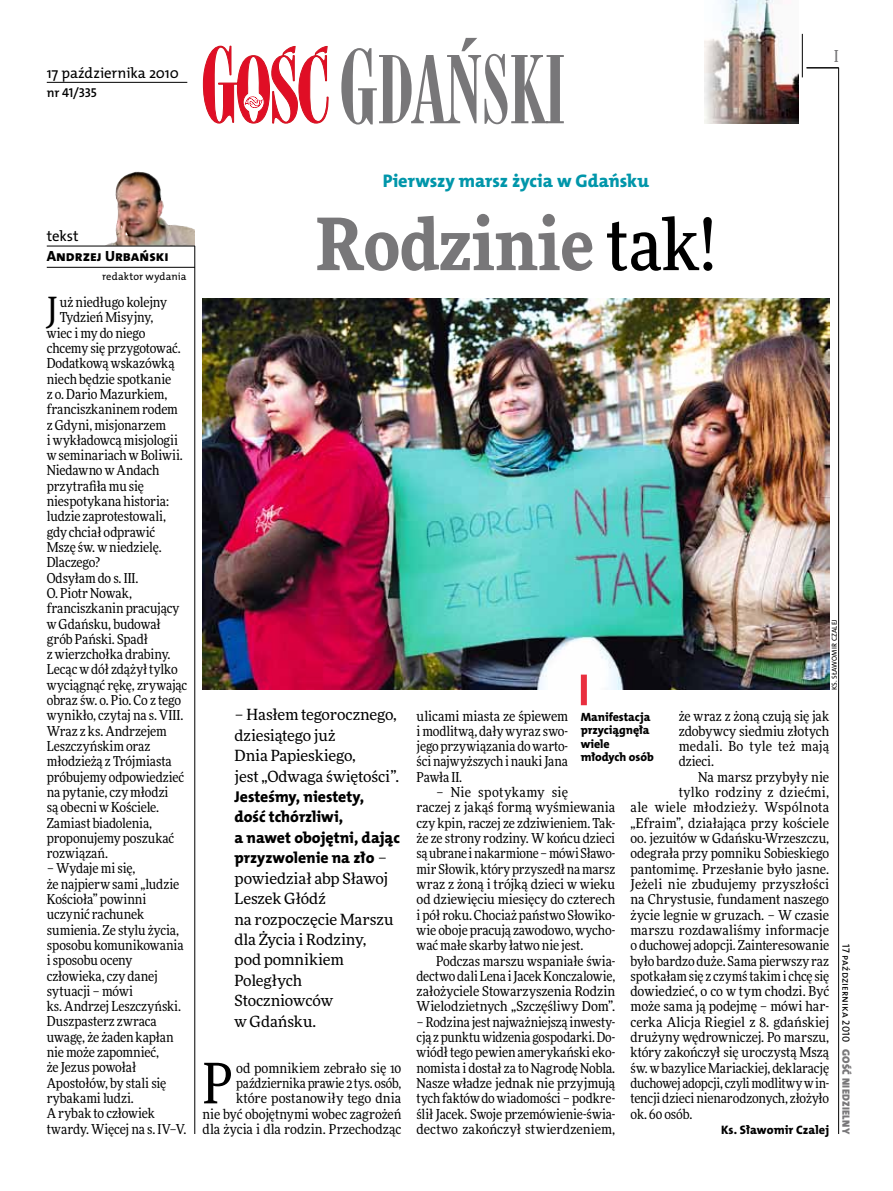
<style>
.page{position:relative;width:893px;height:1191px;background:#fff}
.page>*{position:absolute;margin:0;border:0;box-sizing:border-box;transform-origin:0 0}
.t1{font:900 72px "Freeday Narrow";color:#787779}
.t2{font:55.95px "Freeday Narrow News";color:#000}
.t3{font:34.8px "Freeday Narrow News";color:#000}
.t4{font:18.3px "The Mix HP8 Ex Bld";letter-spacing:-.005em;color:#0096aa}
.t5{font:500 16.5px "Freeday Narrow";color:#787779;scale:.9 1}
.t6{font:15.75px/20.4px "The Mix HP8 Ex Bld";letter-spacing:-.005em;color:#000}
.t7{font:15.45px/20.4px "Freeday News";letter-spacing:-.005em;color:#000}
.t8{font:14.85px "The Mix HP5 Plain";letter-spacing:-.01em;color:#000}
.t9{font:14.85px "The Mix HP8 Ex Bld";color:#000}
.t10{font:13.65px/15.3px "Freeday Narrow News";letter-spacing:-.005em;color:#000;text-align:justify}
.t11{font:13.65px "Freeday Narrow News";letter-spacing:.02em;color:#000}
.t12{font:12.9px "The Mix HP6 Se Bld";letter-spacing:-.02em;color:#000}
.t13{font:12.3px "The Mix HP8 Ex Bld";letter-spacing:.005em;color:#000}
.t14{font:12px/13.5px "The Mix HP8 Ex Bld";letter-spacing:-.005em;color:#000}
.t15{font:10.5px "The Mix HP5 Plain";letter-spacing:.01em;color:#000}
.t16{font:10.5px "The Mix HP9 Blk";letter-spacing:.025em;color:#787779}
.t17{font:7.2px "The Mix HP5 Plain";letter-spacing:.015em;color:#000}
.s1{font-weight:500;color:#000}
.s2{font-family:"Freeday News";font-size:15.45px}
</style>
<div class="page">
<hr style="left:838px;top:68px;width:1px;height:1066px;background:#000">
<hr style="left:802px;top:34px;width:1px;height:43px;background:#000">
<hr style="left:806px;top:68px;width:33px;height:1px;background:#000">
<img style="left:105px;top:172px;width:90px;height:74px">
<hr style="left:47px;top:246px;width:148px;height:1px;background:#000">
<hr style="left:47px;top:267px;width:148px;height:1px;background:#000">
<img style="left:705px;top:0;width:93px;height:123px">
<svg style="left:203px;top:46px;width:126px;height:77px"></svg>
<svg style="left:341px;top:38px;width:223px;height:86px"></svg>
<hr style="left:47px;top:82px;width:140px;height:1px;background:#000">
<hr style="left:195px;top:246px;width:1px;height:888px;background:#000">
<img style="left:203px;top:298px;width:626px;height:392px">
<div style="left:581px;top:674px;width:6px;height:31px;background:#e92f3f"></div>
<p class="t8" style="left:47px;top:63px;width:134px">17 października 2010</p>
<p class="t12" style="left:47px;top:85px;width:52px">nr 41/335</p>
<p class="t5" style="left:834px;top:46px;width:6px">I</p>
<p class="t8" style="left:47px;top:227px;width:33px">tekst</p>
<p class="t9" style="left:47px;top:247px;width:123px">Andrzej Urbański</p>
<p class="t15" style="left:102px;top:270px;width:86px">redaktor wydania</p>
<h3 class="t3" style="left:47px;top:289px;width:13px">J</h3>
<p class="t10" style="left:60px;top:294px;width:109px">uż niedługo kolejny</p>
<p class="t10" style="left:60px;top:310px;width:95px">Tydzień Misyjny,</p>
<p class="t10" style="left:47px;top:325px;width:100px">wiec i my do niego</p>
<p class="t10" style="left:47px;top:340px;width:135px">chcemy się przygotować.</p>
<p class="t10" style="left:47px;top:356px;width:129px">Dodatkową wskazówką</p>
<p class="t10" style="left:47px;top:371px;width:126px">niech będzie spotkanie</p>
<p class="t10" style="left:47px;top:386px;width:122px">z o. Dario Mazurkiem,</p>
<p class="t10" style="left:47px;top:401px;width:133px">franciszkaninem rodem</p>
<p class="t10" style="left:47px;top:417px;width:121px">z Gdyni, misjonarzem</p>
<p class="t10" style="left:47px;top:432px;width:133px">i wykładowcą misjologii</p>
<p class="t10" style="left:47px;top:447px;width:138px">w seminariach w Boliwii.</p>
<p class="t10" style="left:47px;top:463px;width:114px">Niedawno w Andach</p>
<p class="t10" style="left:47px;top:478px;width:99px">przytrafiła mu się</p>
<p class="t10" style="left:47px;top:493px;width:124px">niespotykana historia:</p>
<p class="t10" style="left:47px;top:509px;width:121px">ludzie zaprotestowali,</p>
<p class="t10" style="left:47px;top:524px;width:110px">gdy chciał odprawić</p>
<p class="t10" style="left:47px;top:539px;width:116px">Mszę św. w niedzielę.</p>
<p class="t10" style="left:47px;top:554px;width:55px">Dlaczego?</p>
<p class="t10" style="left:47px;top:570px;width:93px">Odsyłam do s. III.</p>
<p class="t10" style="left:47px;top:585px;width:87px">O. Piotr Nowak,</p>
<p class="t10" style="left:47px;top:600px;width:134px">franciszkanin pracujący</p>
<p class="t10" style="left:47px;top:616px;width:116px">w Gdańsku, budował</p>
<p class="t10" style="left:47px;top:631px;width:103px">grób Pański. Spadł</p>
<p class="t10" style="left:47px;top:646px;width:125px">z wierzchołka drabiny.</p>
<p class="t10" style="left:47px;top:662px;width:132px">Lecąc w dół zdążył tylko</p>
<p class="t10" style="left:47px;top:677px;width:142px">wyciągnąć rękę, zrywając</p>
<p class="t10" style="left:47px;top:692px;width:136px">obraz św. o. Pio. Co z tego</p>
<p class="t10" style="left:47px;top:707px;width:138px">wynikło, czytaj na s. VIII.</p>
<p class="t10" style="left:47px;top:723px;width:122px">Wraz z ks. Andrzejem</p>
<p class="t10" style="left:47px;top:738px;width:105px">Leszczyńskim oraz</p>
<p class="t10" style="left:47px;top:753px;width:127px">młodzieżą z Trójmiasta</p>
<p class="t10" style="left:47px;top:769px;width:139px">próbujemy odpowiedzieć</p>
<p class="t10" style="left:47px;top:784px;width:123px">na pytanie, czy młodzi</p>
<p class="t10" style="left:47px;top:799px;width:114px">są obecni w Kościele.</p>
<p class="t10" style="left:47px;top:815px;width:107px">Zamiast biadolenia,</p>
<p class="t10" style="left:47px;top:830px;width:129px">proponujemy poszukać</p>
<p class="t10" style="left:47px;top:845px;width:63px">rozwiązań.</p>
<p class="t10" style="left:47px;top:860px;width:141px;text-align:left">– Wydaje mi się,<br>że najpierw sami „ludzie<br>Kościoła” powinni uczynić rachunek sumienia. Ze stylu życia, sposobu komunikowania i sposobu oceny człowieka, czy danej sytuacji – mówi<br>ks. Andrzej Leszczyński.<br>Duszpasterz zwraca uwagę, że żaden kapłan nie może zapomnieć,<br>że Jezus powołał<br>Apostołów, by stali się rybakami ludzi.<br>A rybak to człowiek twardy. Więcej na s. IV–V.</p>
<h3 class="t4" style="left:383px;top:169px;width:268px">Pierwszy marsz życia w Gdańsku</h3>
<h1 class="t1" style="left:316px;top:197px;width:401px">Rodzinie <span class="s1">tak!</span></h1>
<p class="t17" style="left:830px;top:690px;width:72px;rotate:-90deg">ks. sławomir czalej</p>
<p class="t7" style="left:234px;top:704px;width:166px">– Hasłem tegorocznego, dziesiątego już<br>Dnia Papieskiego,<br>jest „Odwaga świętości”.</p>
<p class="t6" style="left:234px;top:786px;width:167px">Jesteśmy, niestety,<br>dość tchórzliwi,<br>a nawet obojętni, dając przyzwolenie na zło <span class="s2">–</span></p>
<p class="t7" style="left:234px;top:867px;width:161px">powiedział abp Sławoj<br>Leszek Głódź<br>na rozpoczęcie Marszu dla Życia i Rodziny, pod pomnikiem<br>Poległych<br>Stoczniowców<br>w Gdańsku.</p>
<p class="t10" style="left:203px;top:1060px;width:200px;text-align:right">od pomnikiem zebrało się 10 października prawie 2 tys. osób, które postanowiły tego dnia<br>nie być obojętnymi wobec zagrożeń dla życia i dla rodzin. Przechodząc</p>
<h2 class="t2" style="left:203px;top:1049px;width:32px">P</h2>
<p class="t10" style="left:417px;top:708px;width:153px">ulicami miasta ze śpiewem i modlitwą, dały wyraz swo&shy;jego przywiązania do warto&shy;ści najwyższych i nauki Jana Pawła II.</p>
<p class="t10" style="left:417px;top:784px;width:200px;text-align:left;text-indent:20px">– Nie spotykamy się<br>raczej z jakąś formą wyśmiewania czy kpin, raczej ze zdziwieniem. Tak&shy;że ze strony rodziny. W końcu dzieci są ubrane i nakarmione – mówi Sławo&shy;mir Słowik, który przyszedł na marsz wraz z żoną i trójką dzieci w wieku od dziewięciu miesięcy do czterech i pół roku. Chociaż państwo Słowiko&shy;wie oboje pracują zawodowo, wycho&shy;wać małe skarby łatwo nie jest.</p>
<p class="t10" style="left:417px;top:953px;width:200px;text-indent:20px">Podczas marszu wspaniałe świa&shy;dectwo dali Lena i Jacek Konczalowie, założyciele Stowarzyszenia Rodzin Wielodzietnych „Szczęśliwy Dom”.</p>
<p class="t10" style="left:417px;top:1014px;width:200px">– Rodzina jest najważniejszą inwesty&shy;cją z punktu widzenia gospodarki. Do&shy;wiódł tego pewien amerykański eko&shy;nomista i dostał za to Nagrodę Nobla.<br>Nasze władze jednak nie przyjmują tych faktów do wiadomości – podkre&shy;ślił Jacek. Swoje przemówienie-świa&shy;dectwo zakończył stwierdzeniem,</p>
<p class="t10" style="left:679px;top:708px;width:152px">że wraz z żoną czują się jak zdobywcy siedmiu złotych medali. Bo tyle też mają dzieci.</p>
<p class="t10" style="left:698px;top:769px;width:132px">Na marsz przybyły nie</p>
<p class="t11" style="left:679px;top:784px;width:152px">tylko rodziny z dziećmi,</p>
<p class="t11" style="left:631px;top:799px;width:200px">ale wiele młodzieży. Wspólnota</p>
<p class="t10" style="left:631px;top:815px;width:200px">„Efraim”, działająca przy kościele</p>
<p class="t10" style="left:630px;top:830px;width:200px">oo. jezuitów w Gdańsku-Wrzeszczu,</p>
<p class="t10" style="left:630px;top:845px;width:200px">odegrała przy pomniku Sobieskiego</p>
<p class="t10" style="left:630px;top:861px;width:200px">pantomimę. Przesłanie było jasne.</p>
<p class="t10" style="left:630px;top:876px;width:200px">Jeżeli nie zbudujemy przyszłości</p>
<p class="t10" style="left:630px;top:891px;width:200px">na Chrystusie, fundament naszego</p>
<p class="t10" style="left:630px;top:907px;width:200px">życie legnie w gruzach. – W czasie</p>
<p class="t10" style="left:630px;top:922px;width:200px">marszu rozdawaliśmy informacje</p>
<p class="t10" style="left:630px;top:937px;width:200px">o duchowej adopcji. Zainteresowanie</p>
<p class="t10" style="left:630px;top:953px;width:200px">było bardzo duże. Sama pierwszy raz</p>
<p class="t10" style="left:630px;top:968px;width:200px">spotkałam się z czymś takim i chcę się</p>
<p class="t10" style="left:630px;top:983px;width:200px">dowiedzieć, o co w tym chodzi. Być</p>
<p class="t10" style="left:630px;top:998px;width:200px">może sama ją podejmę – mówi har-</p>
<p class="t10" style="left:630px;top:1014px;width:200px">cerka Alicja Riegiel z 8. gdańskiej</p>
<p class="t10" style="left:630px;top:1029px;width:200px">drużyny wędrowniczej. Po marszu,</p>
<p class="t10" style="left:630px;top:1044px;width:200px">który zakończył się uroczystą Mszą</p>
<p class="t10" style="left:630px;top:1060px;width:200px">św. w bazylice Mariackiej, deklarację</p>
<p class="t10" style="left:630px;top:1075px;width:200px">duchowej adopcji, czyli modlitwy w in-</p>
<p class="t10" style="left:630px;top:1090px;width:200px">tencji dzieci nienarodzonych, złożyło</p>
<p class="t10" style="left:630px;top:1106px;width:63px">ok. 60 osób.</p>
<p class="t13" style="left:721px;top:1122px;width:110px">Ks. Sławomir Czalej</p>
<p class="t14" style="left:581px;top:710px;width:74px">Manifestacja przyciągnęła wiele młodych osób</p>
<p class="t15" style="left:853px;top:944px;width:99px;rotate:90deg">17 października 2010</p>
<p class="t16" style="left:853px;top:1049px;width:86px;rotate:90deg">Gość Niedzielny</p>
</div>
